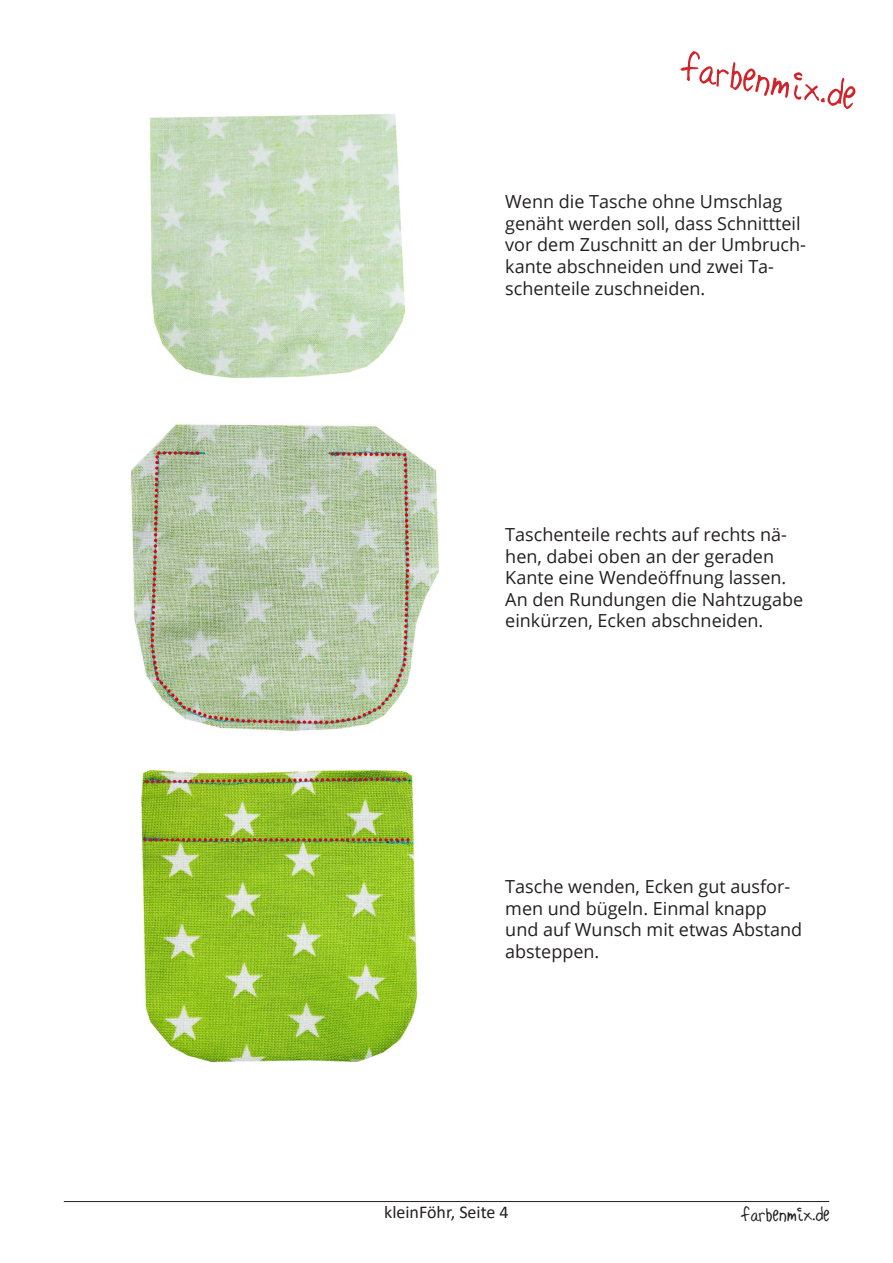
<style>
.page{position:relative;width:893px;height:1263px;background:#fff}
.page>*{position:absolute;margin:0;border:0;box-sizing:border-box;transform-origin:0 0}
.t1{font:45px "Hilde Sharpie";color:#d1232a}
.t2{font:22.5px "Hilde Sharpie";color:#231f20}
.t3{font:18px/21.6px "Open Sans";color:#231f20}
.t4{font:18px "Calibri";color:#231f20}
</style>
<div class="page">
<hr style="left:64px;top:1201px;width:765px;height:1px;background:#231f20">
<img style="left:149px;top:114px;width:257px;height:265px">
<img style="left:131px;top:423px;width:308px;height:309px">
<img style="left:141px;top:768px;width:277px;height:295px">
<h1 class="t1" style="left:688px;top:36px;width:177px;rotate:10deg">farbenmix.de</h1>
<p class="t3" style="left:505px;top:190px;width:302px">Wenn die Tasche ohne Umschlag genäht werden soll, dass Schnittteil vor dem Zuschnitt an der Umbruch&shy;kante abschneiden und zwei Ta&shy;schenteile zuschneiden.</p>
<p class="t3" style="left:505px;top:523px;width:299px">Taschenteile rechts auf rechts nä&shy;hen, dabei oben an der geraden<br>Kante eine Wendeöffnung lassen.<br>An den Rundungen die Nahtzugabe einkürzen, Ecken abschneiden.</p>
<p class="t3" style="left:505px;top:875px;width:298px">Tasche wenden, Ecken gut ausfor&shy;men und bügeln. Einmal knapp und auf Wunsch mit etwas Abstand absteppen.</p>
<p class="t4" style="left:384px;top:1200px;width:126px">kleinFöhr, Seite 4</p>
<p class="t2" style="left:742px;top:1199px;width:89px">farbenmix.de</p>
</div>
